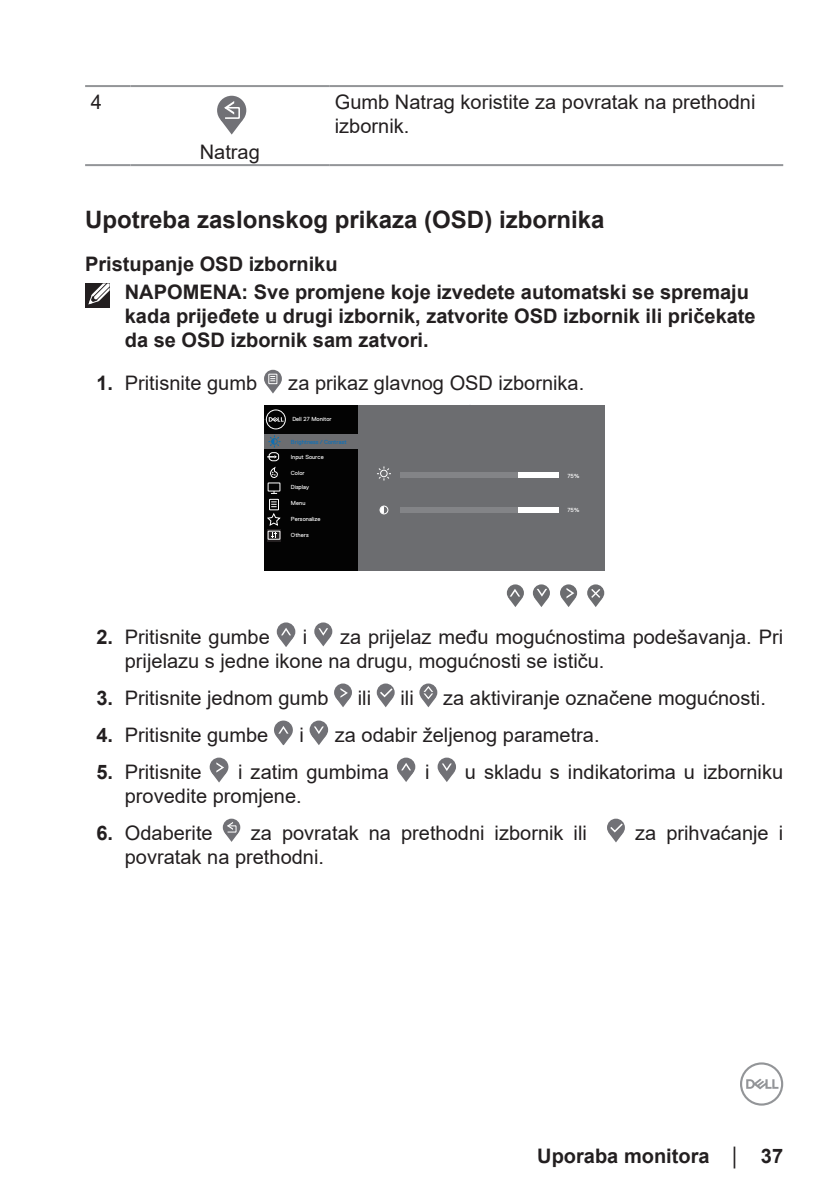
<style>
.page{position:relative;width:840px;height:1191px;background:#fff}
.page>*{position:absolute;margin:0;border:0;box-sizing:border-box;transform-origin:0 0}
.Head2{font:700 24px "Arial";color:#231f20}
.text{font:20px/24px "Arial";color:#231f20}
.text-2{font:700 20px/24px "Arial";color:#231f20}
.Head3{font:700 20px "Arial";color:#231f20}
.t1{font:5.8px "Dell Replica";color:#fff}
.t2{font:5.8px "Dell Replica";color:#0c6fb8}
.s1{font-weight:700}
.s2{font-weight:400;font-size:18px}
</style>
<div class="page">
<svg style="left:740px;top:1062px;width:42px;height:43px"></svg>
<hr style="left:85px;top:85px;width:45px;height:2px;background:#939598">
<hr style="left:130px;top:85px;width:199px;height:2px;background:#939598">
<hr style="left:329px;top:85px;width:453px;height:2px;background:#939598">
<hr style="left:85px;top:164px;width:45px;height:2px;background:#939598">
<hr style="left:130px;top:164px;width:199px;height:2px;background:#939598">
<hr style="left:329px;top:164px;width:453px;height:2px;background:#939598">
<div style="left:217px;top:96px;width:29px;height:29px;background:#717176;border-radius:50%"></div>
<svg style="left:220px;top:101px;width:23px;height:34px"></svg>
<div style="left:85px;top:283px;width:24px;height:25px;background:#231f20"></div>
<svg style="left:88px;top:283px;width:22px;height:22px"></svg>
<svg style="left:264px;top:370px;width:18px;height:18px"></svg>
<svg style="left:266px;top:374px;width:13px;height:19px"></svg>
<div style="left:264px;top:405px;width:340px;height:166px;background:#6c6d70"></div>
<div style="left:264px;top:405px;width:93px;height:166px;background:#030303"></div>
<svg style="left:267px;top:455px;width:10px;height:3px"></svg>
<div style="left:267px;top:529px;width:13px;height:12px;background:#231f20"></div>
<div style="left:267px;top:482px;width:13px;height:10px;border:1px solid #fff"></div>
<div style="left:267px;top:530px;width:13px;height:10px;border:1px solid #fff"></div>
<div style="left:269px;top:499px;width:10px;height:11px;border:1px solid #fff"></div>
<div style="left:264px;top:434px;width:94px;height:15px;background:#6c6d70"></div>
<svg style="left:268px;top:435px;width:12px;height:12px"></svg>
<div style="left:400px;top:472px;width:158px;height:5px;background:#838487"></div>
<div style="left:518px;top:472px;width:40px;height:5px;background:#fff"></div>
<div style="left:400px;top:507px;width:158px;height:6px;background:#838487"></div>
<div style="left:518px;top:507px;width:40px;height:6px;background:#fff"></div>
<svg style="left:377px;top:466px;width:14px;height:14px"></svg>
<div style="left:379px;top:505px;width:9px;height:9px;border:1px solid #fff;border-radius:50%"></div>
<svg style="left:380px;top:506px;width:4px;height:8px"></svg>
<svg style="left:506px;top:584px;width:17px;height:17px"></svg>
<svg style="left:532px;top:584px;width:17px;height:17px"></svg>
<svg style="left:559px;top:584px;width:17px;height:17px"></svg>
<svg style="left:587px;top:584px;width:17px;height:17px"></svg>
<svg style="left:508px;top:589px;width:13px;height:18px"></svg>
<svg style="left:561px;top:588px;width:13px;height:19px"></svg>
<svg style="left:534px;top:589px;width:13px;height:18px"></svg>
<svg style="left:589px;top:587px;width:13px;height:20px"></svg>
<div style="left:268px;top:452px;width:11px;height:9px;border:1px solid #fff;border-radius:3px"></div>
<svg style="left:268px;top:466px;width:9px;height:28px"></svg>
<svg style="left:267px;top:501px;width:14px;height:37px"></svg>
<svg style="left:266px;top:409px;width:20px;height:20px"></svg>
<svg style="left:276px;top:622px;width:19px;height:19px"></svg>
<svg style="left:279px;top:627px;width:14px;height:20px"></svg>
<div style="left:314px;top:622px;width:18px;height:18px;background:#717176;border-radius:50%"></div>
<svg style="left:316px;top:628px;width:14px;height:18px"></svg>
<svg style="left:334px;top:683px;width:18px;height:18px"></svg>
<svg style="left:336px;top:688px;width:14px;height:19px"></svg>
<svg style="left:376px;top:683px;width:18px;height:18px"></svg>
<svg style="left:378px;top:686px;width:16px;height:21px"></svg>
<svg style="left:419px;top:683px;width:18px;height:18px"></svg>
<svg style="left:421px;top:686px;width:14px;height:21px"></svg>
<div style="left:274px;top:720px;width:19px;height:19px;background:#717176;border-radius:50%"></div>
<svg style="left:276px;top:726px;width:14px;height:19px"></svg>
<svg style="left:309px;top:720px;width:19px;height:19px"></svg>
<svg style="left:311px;top:726px;width:15px;height:19px"></svg>
<svg style="left:209px;top:757px;width:19px;height:19px"></svg>
<svg style="left:212px;top:762px;width:14px;height:20px"></svg>
<svg style="left:396px;top:757px;width:19px;height:19px"></svg>
<svg style="left:399px;top:762px;width:14px;height:20px"></svg>
<svg style="left:437px;top:757px;width:19px;height:19px"></svg>
<svg style="left:439px;top:763px;width:14px;height:19px"></svg>
<svg style="left:223px;top:818px;width:17px;height:18px"></svg>
<svg style="left:225px;top:821px;width:13px;height:21px"></svg>
<svg style="left:606px;top:818px;width:18px;height:18px"></svg>
<svg style="left:608px;top:822px;width:16px;height:20px"></svg>
<p class="text" style="left:91px;top:90px;width:13px">4</p>
<p class="text" style="left:200px;top:140px;width:62px">Natrag</p>
<p class="text" style="left:334px;top:90px;width:422px">Gumb Natrag koristite za povratak na prethodni izbornik.</p>
<p class="Head2" style="left:85px;top:203px;width:520px">Upotreba zaslonskog prikaza (OSD) izbornika</p>
<p class="Head3" style="left:85px;top:250px;width:254px">Pristupanje OSD izborniku</p>
<p class="text-2" style="left:125px;top:280px;width:632px">NAPOMENA: Sve promjene koje izvedete automatski se spremaju kada prijeđete u drugi izbornik, zatvorite OSD izbornik ili pričekate da se OSD izbornik sam zatvori.</p>
<p class="text" style="left:96px;top:370px;width:162px"><span class="s1">1.</span> Pritisnite gumb</p>
<p class="text" style="left:288px;top:370px;width:297px">za prikaz glavnog OSD izbornika.</p>
<p class="t1" style="left:292px;top:416px;width:41px">Dell 27 Monitor</p>
<p class="t2" style="left:291px;top:438px;width:57px">Brightness / Contrast</p>
<p class="t1" style="left:291px;top:454px;width:34px">Input Source</p>
<p class="t1" style="left:291px;top:470px;width:15px">Color</p>
<p class="t1" style="left:291px;top:484px;width:20px">Display</p>
<p class="t1" style="left:291px;top:499px;width:16px">Menu</p>
<p class="t1" style="left:291px;top:516px;width:31px">Personalize</p>
<p class="t1" style="left:291px;top:532px;width:19px">Others</p>
<p class="t1" style="left:567px;top:473px;width:13px">75%</p>
<p class="t1" style="left:567px;top:506px;width:13px">75%</p>
<p class="text" style="left:125px;top:625px;width:659px;text-indent:215px">za prijelaz među mogućnostima podešavanja. Pri prijelazu s jedne ikone na drugu, mogućnosti se ističu.</p>
<p class="text" style="left:96px;top:686px;width:233px"><span class="s1">3.</span> Pritisnite jednom gumb</p>
<p class="text" style="left:357px;top:686px;width:15px">ili</p>
<p class="text" style="left:400px;top:686px;width:15px">ili</p>
<p class="text" style="left:443px;top:686px;width:324px">za aktiviranje označene mogućnosti.</p>
<p class="text" style="left:96px;top:723px;width:173px"><span class="s1">4.</span> Pritisnite gumbe</p>
<p class="text" style="left:299px;top:723px;width:6px">i</p>
<p class="text" style="left:334px;top:723px;width:266px">za odabir željenog parametra.</p>
<p class="text" style="left:96px;top:760px;width:107px"><span class="s1">5.</span> Pritisnite</p>
<p class="text" style="left:238px;top:760px;width:152px">i zatim gumbima</p>
<p class="text" style="left:425px;top:760px;width:6px">i</p>
<p class="text" style="left:464px;top:760px;width:320px">u skladu s indikatorima u izborniku</p>
<p class="text" style="left:125px;top:784px;width:178px">provedite promjene.</p>
<p class="text" style="left:96px;top:821px;width:118px"><span class="s1">6.</span> Odaberite</p>
<p class="text" style="left:251px;top:821px;width:337px">za povratak na prethodni izbornik ili</p>
<p class="text" style="left:635px;top:821px;width:149px">za prihvaćanje i</p>
<p class="text" style="left:125px;top:845px;width:200px">povratak na prethodni.</p>
<p class="text" style="left:96px;top:625px;width:175px"><span class="s1">2.</span> Pritisnite gumbe</p>
<p class="text" style="left:303px;top:625px;width:6px">i</p>
<p class="text-2" style="left:537px;top:1143px;width:247px">Uporaba monitora <span class="s2">│</span> 37</p>
</div>
